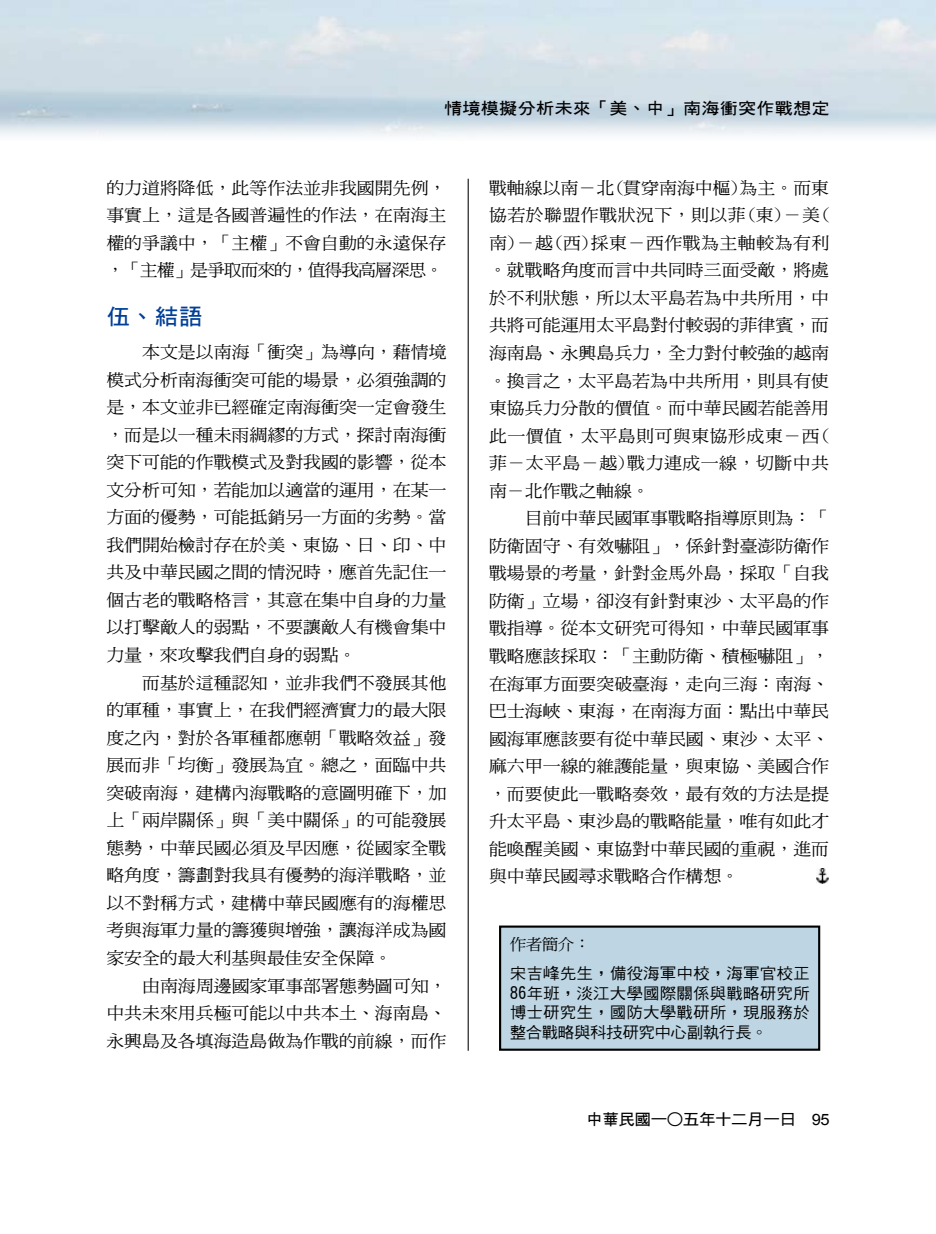
<style>
.page{position:relative;width:936px;height:1234px;background:#fff}
.page>*{position:absolute;margin:0;border:0;box-sizing:border-box;transform-origin:0 0}
.t1{font:22.2px "DF Hei Bd HK BF";color:#003f98;scale:1.05 1}
.t2{font:16.95px/27.6px "DF Ming Md HK BF";color:#000;text-align:justify;scale:1.05 1}
.t3{font:16.2px "DF Hei Bd HK BF";letter-spacing:.02em;color:#000;scale:1.11 1}
.t4{font:15.6px/19.5px "DF Hei Md HK BF";letter-spacing:.01em;color:#000;text-align:justify;scale:1.05 1}
.t5{font:15.6px "DF Hei Bd HK BF";letter-spacing:-.025em;color:#000;scale:1.05 1}
.t6{font:15.6px "DF Ming Md HK BF";color:#000;scale:1.05 1}
.s1{font-family:"DFN Hei XB HK BF"}
.s2{font-family:"Arial"}
</style>
<div class="page">
<hr style="left:467px;top:179px;width:1px;height:871px;background:#000">
<div style="left:500px;top:926px;width:319px;height:123px;background:#bed6e3"></div>
<div style="left:499px;top:925px;width:321px;height:125px;border:2px solid #000"></div>
<img style="left:816px;top:868px;width:12px;height:15px">
<p class="t3" style="left:444px;top:100px;width:349px">情境模擬分析未來「美、中」南海衝突作戰想定</p>
<p class="t2" style="left:106px;top:174px;width:325px">的力道將降低，此等作法並非我國開先例，事實上，這是各國普遍性的作法，在南海主權的爭議中，「主權」不會自動的永遠保存，「主權」是爭取而來的，值得我高層深思。</p>
<h1 class="t1" style="left:106px;top:305px;width:93px">伍、結語</h1>
<p class="t2" style="left:106px;top:338px;width:325px;text-indent:36px">本文是以南海「衝突」為導向，藉情境模式分析南海衝突可能的場景，必須強調的是，本文並非已經確定南海衝突一定會發生，而是以一種未雨綢繆的方式，探討南海衝突下可能的作戰模式及對我國的影響，從本文分析可知，若能加以適當的運用，在某一方面的優勢，可能抵銷另一方面的劣勢。當我們開始檢討存在於美、東協、日、印、中共及中華民國之間的情況時，應首先記住一個古老的戰略格言，其意在集中自身的力量以打擊敵人的弱點，不要讓敵人有機會集中力量，來攻擊我們自身的弱點。</p>
<p class="t2" style="left:106px;top:668px;width:325px;text-indent:36px">而基於這種認知，並非我們不發展其他的軍種，事實上，在我們經濟實力的最大限度之內，對於各軍種都應朝「戰略效益」發展而非「均衡」發展為宜。總之，面臨中共突破南海，建構內海戰略的意圖明確下，加上「兩岸關係」與「美中關係」的可能發展態勢，中華民國必須及早因應，從國家全戰略角度，籌劃對我具有優勢的海洋戰略，並以不對稱方式，建構中華民國應有的海權思考與海軍力量的籌獲與增強，讓海洋成為國家安全的最大利基與最佳安全保障。</p>
<p class="t2" style="left:106px;top:971px;width:325px;text-indent:36px">由南海周邊國家軍事部署態勢圖可知，中共未來用兵極可能以中共本土、海南島、永興島及各填海造島做為作戰的前線，而作</p>
<p class="t2" style="left:489px;top:174px;width:325px">戰軸線以南－北(貫穿南海中樞)為主。而東協若於聯盟作戰狀況下，則以菲(東)－美(南)－越(西)採東－西作戰為主軸較為有利。就戰略角度而言中共同時三面受敵，將處於不利狀態，所以太平島若為中共所用，中共將可能運用太平島對付較弱的菲律賓，而海南島、永興島兵力，全力對付較強的越南。換言之，太平島若為中共所用，則具有使東協兵力分散的價值。而中華民國若能善用此一價值，太平島則可與東協形成東－西(菲－太平島－越)戰力連成一線，切斷中共南－北作戰之軸線。</p>
<p class="t2" style="left:489px;top:504px;width:325px;text-indent:36px">目前中華民國軍事戰略指導原則為：「防衛固守、有效嚇阻」，係針對臺澎防衛作戰場景的考量，針對金馬外島，採取「自我防衛」立場，卻沒有針對東沙、太平島的作戰指導。從本文研究可得知，中華民國軍事戰略應該採取：「主動防衛、積極嚇阻」，在海軍方面要突破臺海，走向三海：南海、巴士海峽、東海，在南海方面：點出中華民國海軍應該要有從中華民國、東沙、太平、麻六甲一線的維護能量，與東協、美國合作，而要使此一戰略奏效，最有效的方法是提升太平島、東沙島的戰略能量，唯有如此才能喚醒美國、東協對中華民國的重視，進而與中華民國尋求戰略合作構想。</p>
<p class="t6" style="left:509px;top:936px;width:78px">作者簡介：</p>
<p class="t4" style="left:509px;top:963px;width:287px">宋吉峰先生，備役海軍中校，海軍官校正86年班，淡江大學國際關係與戰略研究所博士研究生，國防大學戰研所，現服務於整合戰略與科技研究中心副執行長。</p>
<p class="t5" style="left:586px;top:1111px;width:233px">中華民國一<span class="s1">○</span>五年十二月一日　<span class="s2">95</span></p>
</div>
